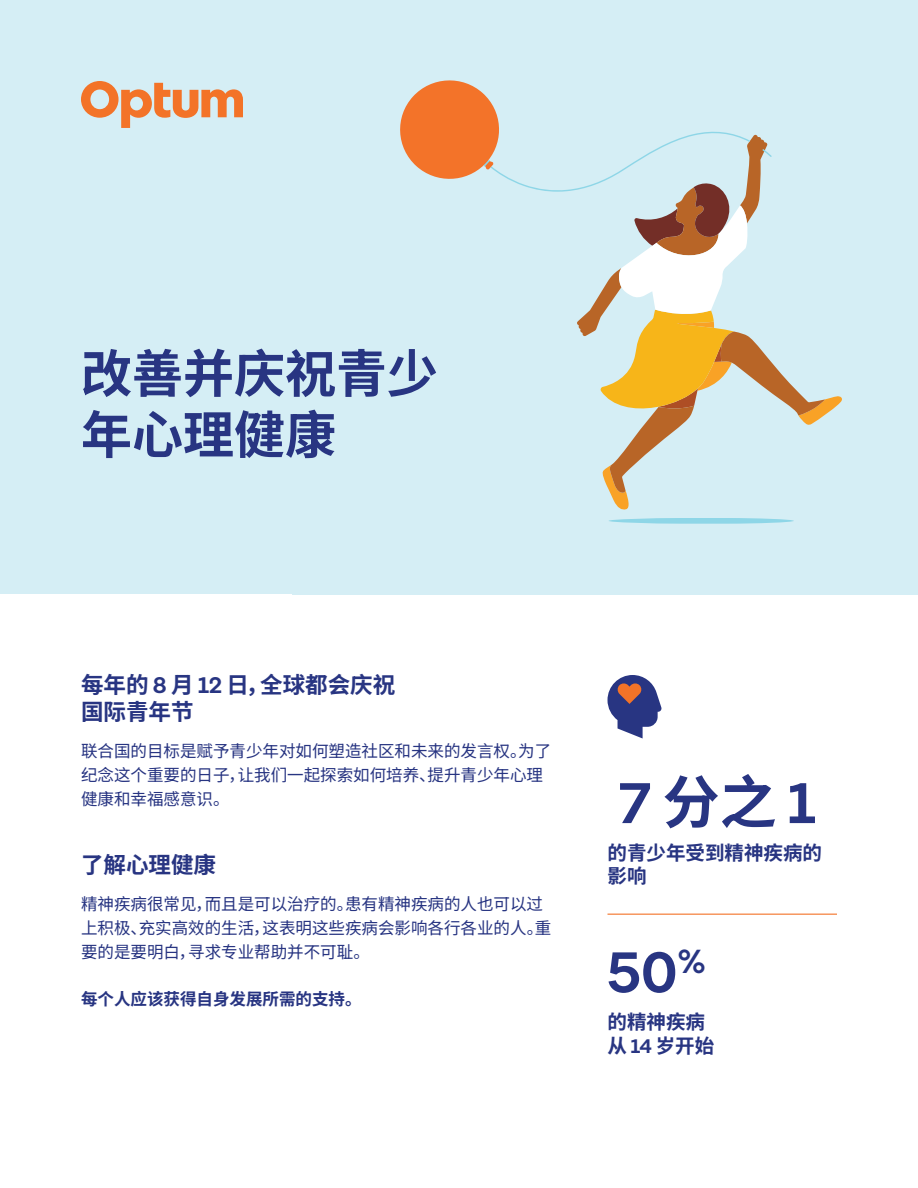
<style>
.page{position:relative;width:918px;height:1188px;background:#fff}
.page>*{position:absolute;margin:0;border:0;box-sizing:border-box;transform-origin:0 0}
.t1{font:700 57px "Enterprise Sans";color:#283582}
.t2{font:100 51px/61.2px "Noto Sans SC";color:#283582}
.t3{font:100 22.5px/27px "Noto Sans SC";color:#283582}
.t4{font:100 19.5px/23.4px "Noto Sans SC";color:#283582}
.t5{font:100 16.5px/24px "Noto Sans SC";color:#283582}
.s1{font-family:"Enterprise Sans";font-weight:700}
.s2{font-family:"Noto Sans SC";font-weight:100}
</style>
<div class="page">
<div style="left:0;top:0;width:918px;height:594px;background:#d5eef5"></div>
<svg style="left:609px;top:518px;width:185px;height:6px"></svg>
<svg style="left:400px;top:80px;width:442px;height:430px"></svg>
<svg style="left:81px;top:81px;width:162px;height:47px"></svg>
<hr style="left:608px;top:914px;width:229px;height:1px;background:#f37328">
<svg style="left:608px;top:675px;width:54px;height:64px"></svg>
<p class="t2" style="left:81px;top:344px;width:358px">改善并庆祝青少年心理健康</p>
<p class="t3" style="left:81px;top:672px;width:316px">每年的 <span class="s1">8</span> 月 <span class="s1">12</span> 日，全球都会庆祝国际青年节</p>
<p class="t5" style="left:81px;top:740px;width:472px">联合国的目标是赋予青少年对如何塑造社区和未来的发言权。为了纪念这个重要的日子，让我们一起探索如何培养、提升青少年心理健康和幸福感意识。</p>
<p class="t3" style="left:81px;top:852px;width:136px">了解心理健康</p>
<p class="t5" style="left:81px;top:893px;width:472px">精神疾病很常见，而且是可以治疗的。患有精神疾病的人也可以过上积极、充实高效的生活，这表明这些疾病会影响各行各业的人。重要的是要明白，寻求专业帮助并不可耻。</p>
<p class="t5" style="left:81px;top:988px;width:282px">每个人应该获得自身发展所需的支持。</p>
<p class="t1" style="left:619px;top:766px;width:199px">7 <span class="s2">分之</span> 1</p>
<p class="t4" style="left:608px;top:842px;width:216px">的青少年受到精神疾病的影响</p>
<p class="t1" style="left:608px;top:935px;width:100px">50<sup>%</sup></p>
<p class="t4" style="left:608px;top:1011px;width:108px">的精神疾病从 <span class="s1">14</span> 岁开始</p>
</div>
